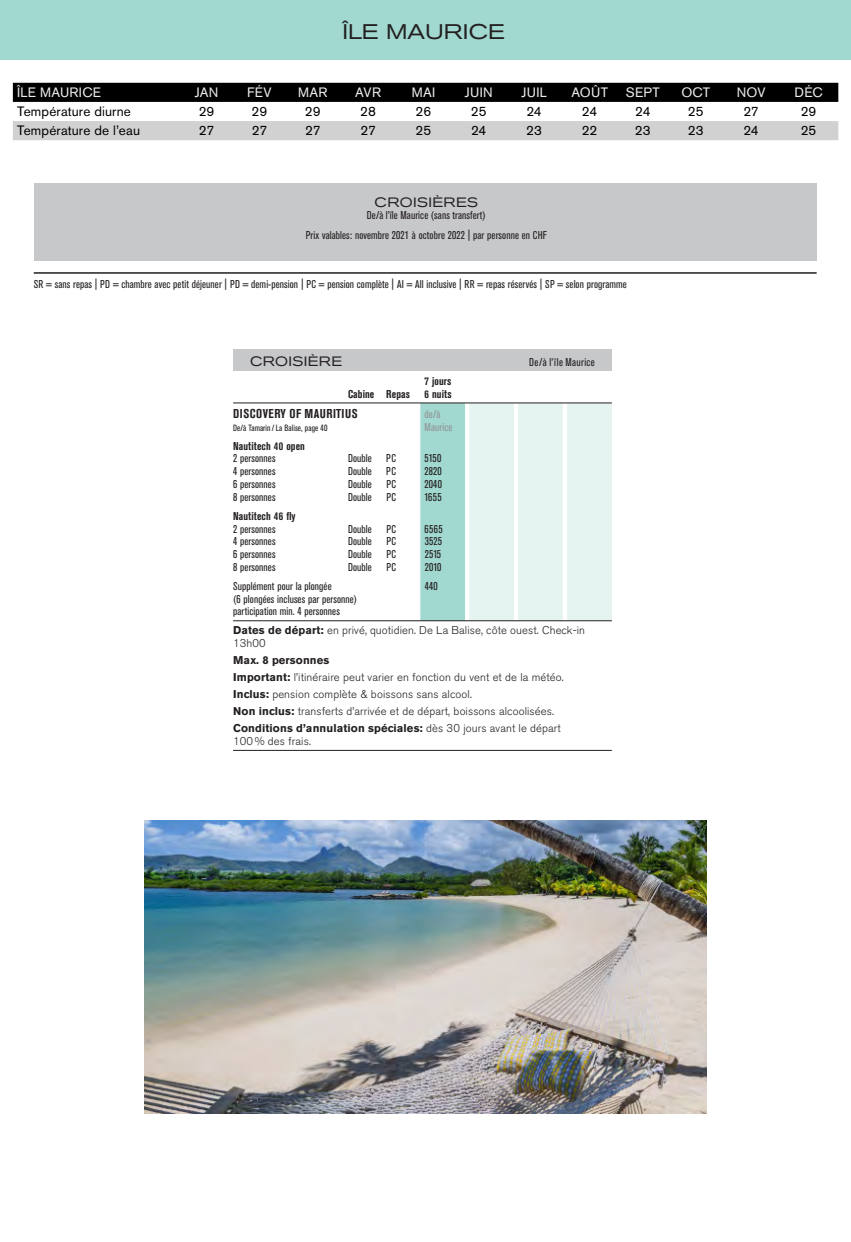
<style>
.page{position:relative;width:851px;height:1242px;background:#fff}
.page>*{position:absolute;margin:0;border:0;box-sizing:border-box;transform-origin:0 0}
.t1{font:expanded 21px "Akzidenz Grotesk BE";letter-spacing:.005em;color:#231f20}
.t2{font:13.5px "Akzidenz Grotesk BE";letter-spacing:.005em;color:#000}
.t3{font:13.5px "Akzidenz Grotesk BE";letter-spacing:.02em;color:#ececec}
.t4{font:expanded 13.5px "Akzidenz Grotesk BE";letter-spacing:.025em;color:#231f20}
.t5{font:700 condensed 12.75px "Akzidenz Grotesk BE";letter-spacing:.045em;color:#231f20}
.t6{font:condensed 11.25px/19.6px "Akzidenz Grotesk BE";letter-spacing:.01em;color:#231f20;text-align:center}
.t7{font:300 11.25px/17px "Akzidenz Grotesk BE";letter-spacing:.01em;color:#231f20}
.t8{font:700 condensed 11.25px "Akzidenz Grotesk BE";letter-spacing:.01em;color:#231f20}
.t9{font:condensed 11.25px "Akzidenz Grotesk BE";letter-spacing:.03em;color:#231f20}
.t10{font:condensed 11.25px "Akzidenz Grotesk BE";letter-spacing:.01em;color:#939598}
.t11{font:condensed 9px "Akzidenz Grotesk BE";letter-spacing:.01em;color:#231f20}
.s1{font-weight:700}
</style>
<div class="page">
<div style="left:0;top:0;width:850px;height:60px;background:#a1d8cf"></div>
<hr style="left:0;top:0;width:1px;height:43px;background:#e6e97c">
<div style="left:34px;top:184px;width:782px;height:77px;background:#c7c8ca"></div>
<hr style="left:34px;top:272px;width:782px;height:2px;background:#231f20">
<div style="left:13px;top:83px;width:825px;height:19px;background:#000"></div>
<div style="left:13px;top:121px;width:825px;height:19px;background:#d1d1d2"></div>
<img style="left:144px;top:820px;width:562px;height:293px">
<div style="left:418px;top:403px;width:49px;height:218px;background:#a1d8cf"></div>
<div style="left:469px;top:403px;width:142px;height:217px;background:#e6f4f1"></div>
<hr style="left:416px;top:403px;width:4px;height:218px;background:#fff">
<hr style="left:465px;top:403px;width:4px;height:218px;background:#fff">
<hr style="left:514px;top:403px;width:4px;height:218px;background:#fff">
<div style="left:562px;top:403px;width:5px;height:218px;background:#fff"></div>
<div style="left:233px;top:350px;width:378px;height:21px;background:#c7c8ca"></div>
<hr style="left:233px;top:402px;width:378px;height:1px;background:#231f20">
<hr style="left:233px;top:620px;width:378px;height:1px;background:#231f20">
<hr style="left:233px;top:750px;width:378px;height:1px;background:#231f20">
<h1 class="t1" style="left:342px;top:19px;width:164px">ÎLE MAURICE</h1>
<p class="t3" style="left:17px;top:84px;width:85px">ÎLE MAURICE</p>
<p class="t3" style="left:195px;top:84px;width:25px">JAN</p>
<p class="t3" style="left:247px;top:84px;width:26px">FÉV</p>
<p class="t3" style="left:298px;top:84px;width:31px">MAR</p>
<p class="t3" style="left:355px;top:84px;width:27px">AVR</p>
<p class="t3" style="left:411px;top:84px;width:25px">MAI</p>
<p class="t3" style="left:464px;top:84px;width:29px">JUIN</p>
<p class="t3" style="left:521px;top:84px;width:27px">JUIL</p>
<p class="t3" style="left:571px;top:84px;width:38px">AOÛT</p>
<p class="t3" style="left:625px;top:84px;width:35px">SEPT</p>
<p class="t3" style="left:681px;top:84px;width:30px">OCT</p>
<p class="t3" style="left:736px;top:84px;width:30px">NOV</p>
<p class="t3" style="left:794px;top:84px;width:30px">DÉC</p>
<p class="t2" style="left:17px;top:103px;width:115px">Température diurne</p>
<p class="t2" style="left:199px;top:103px;width:17px">29</p>
<p class="t2" style="left:251px;top:103px;width:17px">29</p>
<p class="t2" style="left:305px;top:103px;width:17px">29</p>
<p class="t2" style="left:360px;top:103px;width:17px">28</p>
<p class="t2" style="left:415px;top:103px;width:17px">26</p>
<p class="t2" style="left:471px;top:103px;width:17px">25</p>
<p class="t2" style="left:526px;top:103px;width:17px">24</p>
<p class="t2" style="left:582px;top:103px;width:17px">24</p>
<p class="t2" style="left:635px;top:103px;width:17px">24</p>
<p class="t2" style="left:687px;top:103px;width:17px">25</p>
<p class="t2" style="left:743px;top:103px;width:17px">27</p>
<p class="t2" style="left:800px;top:103px;width:17px">29</p>
<p class="t2" style="left:17px;top:122px;width:124px">Température de l’eau</p>
<p class="t2" style="left:199px;top:122px;width:17px">27</p>
<p class="t2" style="left:252px;top:122px;width:17px">27</p>
<p class="t2" style="left:305px;top:122px;width:17px">27</p>
<p class="t2" style="left:360px;top:122px;width:17px">27</p>
<p class="t2" style="left:415px;top:122px;width:17px">25</p>
<p class="t2" style="left:471px;top:122px;width:17px">24</p>
<p class="t2" style="left:526px;top:122px;width:17px">23</p>
<p class="t2" style="left:581px;top:122px;width:17px">22</p>
<p class="t2" style="left:635px;top:122px;width:17px">23</p>
<p class="t2" style="left:687px;top:122px;width:17px">23</p>
<p class="t2" style="left:743px;top:122px;width:17px">24</p>
<p class="t2" style="left:800px;top:122px;width:17px">25</p>
<p class="t4" style="left:374px;top:195px;width:105px">CROISIÈRES</p>
<p class="t6" style="left:306px;top:206px;width:243px">De/à l’île Maurice (sans transfert)<br>Prix valables: novembre 2021 à octobre 2022 | par personne en CHF</p>
<p class="t6" style="left:34px;top:274px;width:594px">SR = sans repas | PD = chambre avec petit déjeuner | PD = demi-pension | PC = pension complète | AI = All inclusive | RR = repas réservés | SP = selon programme</p>
<p class="t4" style="left:250px;top:353px;width:93px">CROISIÈRE</p>
<p class="t9" style="left:529px;top:355px;width:67px">De/à l’île Maurice</p>
<p class="t8" style="left:424px;top:374px;width:28px">7 jours</p>
<p class="t8" style="left:348px;top:387px;width:64px">Cabine Repas</p>
<p class="t8" style="left:424px;top:387px;width:28px">6 nuits</p>
<p class="t5" style="left:233px;top:406px;width:126px">DISCOVERY OF MAURITIUS</p>
<p class="t10" style="left:424px;top:408px;width:17px">de/à</p>
<p class="t11" style="left:233px;top:422px;width:96px">De/à Tamarin / La Balise, page 40</p>
<p class="t10" style="left:424px;top:420px;width:29px">Maurice</p>
<p class="t8" style="left:233px;top:439px;width:73px">Nautitech 40 open</p>
<p class="t6" style="left:233px;top:449px;width:44px">2 personnes</p>
<p class="t6" style="left:348px;top:449px;width:25px">Double</p>
<p class="t6" style="left:386px;top:449px;width:11px">PC</p>
<p class="t6" style="left:424px;top:449px;width:18px">5150</p>
<p class="t6" style="left:233px;top:462px;width:44px">4 personnes</p>
<p class="t6" style="left:348px;top:462px;width:25px">Double</p>
<p class="t6" style="left:386px;top:462px;width:11px">PC</p>
<p class="t6" style="left:424px;top:462px;width:19px">2820</p>
<p class="t6" style="left:233px;top:474px;width:44px">6 personnes</p>
<p class="t6" style="left:348px;top:474px;width:25px">Double</p>
<p class="t6" style="left:386px;top:474px;width:11px">PC</p>
<p class="t6" style="left:424px;top:474px;width:19px">2040</p>
<p class="t6" style="left:233px;top:487px;width:44px">8 personnes</p>
<p class="t6" style="left:348px;top:487px;width:25px">Double</p>
<p class="t6" style="left:386px;top:487px;width:11px">PC</p>
<p class="t6" style="left:424px;top:487px;width:18px">1655</p>
<p class="t8" style="left:233px;top:509px;width:64px">Nautitech 46 fly</p>
<p class="t6" style="left:233px;top:519px;width:44px">2 personnes</p>
<p class="t6" style="left:348px;top:519px;width:25px">Double</p>
<p class="t6" style="left:386px;top:519px;width:11px">PC</p>
<p class="t6" style="left:424px;top:519px;width:19px">6565</p>
<p class="t6" style="left:233px;top:532px;width:44px">4 personnes</p>
<p class="t6" style="left:348px;top:532px;width:25px">Double</p>
<p class="t6" style="left:386px;top:532px;width:11px">PC</p>
<p class="t6" style="left:424px;top:532px;width:19px">3525</p>
<p class="t6" style="left:233px;top:544px;width:44px">6 personnes</p>
<p class="t6" style="left:348px;top:544px;width:25px">Double</p>
<p class="t6" style="left:386px;top:544px;width:11px">PC</p>
<p class="t6" style="left:424px;top:544px;width:18px">2515</p>
<p class="t6" style="left:233px;top:557px;width:44px">8 personnes</p>
<p class="t6" style="left:348px;top:557px;width:25px">Double</p>
<p class="t6" style="left:386px;top:557px;width:11px">PC</p>
<p class="t6" style="left:424px;top:557px;width:18px">2010</p>
<p class="t6" style="left:233px;top:576px;width:100px">Supplément pour la plongée</p>
<p class="t6" style="left:424px;top:576px;width:15px">440</p>
<p class="t6" style="left:233px;top:592px;width:125px;line-height:12.8px;text-align:left">(6 plongées incluses par personne) participation min. 4 personnes</p>
<p class="t7" style="left:233px;top:624px;width:353px;line-height:12.8px"><span class="s1">Dates de départ:</span> en privé, quotidien. De La Balise, côte ouest. Check-in<br>13h00</p>
<p class="t7" style="left:233px;top:652px;width:332px"><span class="s1">Max. 8 personnes<br>Important:</span> l’itinéraire peut varier en fonction du vent et de la météo.<br><span class="s1">Inclus:</span> pension complète &amp; boissons sans alcool.<br><span class="s1">Non inclus:</span> transferts d’arrivée et de départ, boissons alcoolisées.<br><span class="s1">Conditions d’annulation spéciales:</span> dès 30 jours avant le départ</p>
<p class="t7" style="left:233px;top:733px;width:79px">100 % des frais.</p>
</div>
